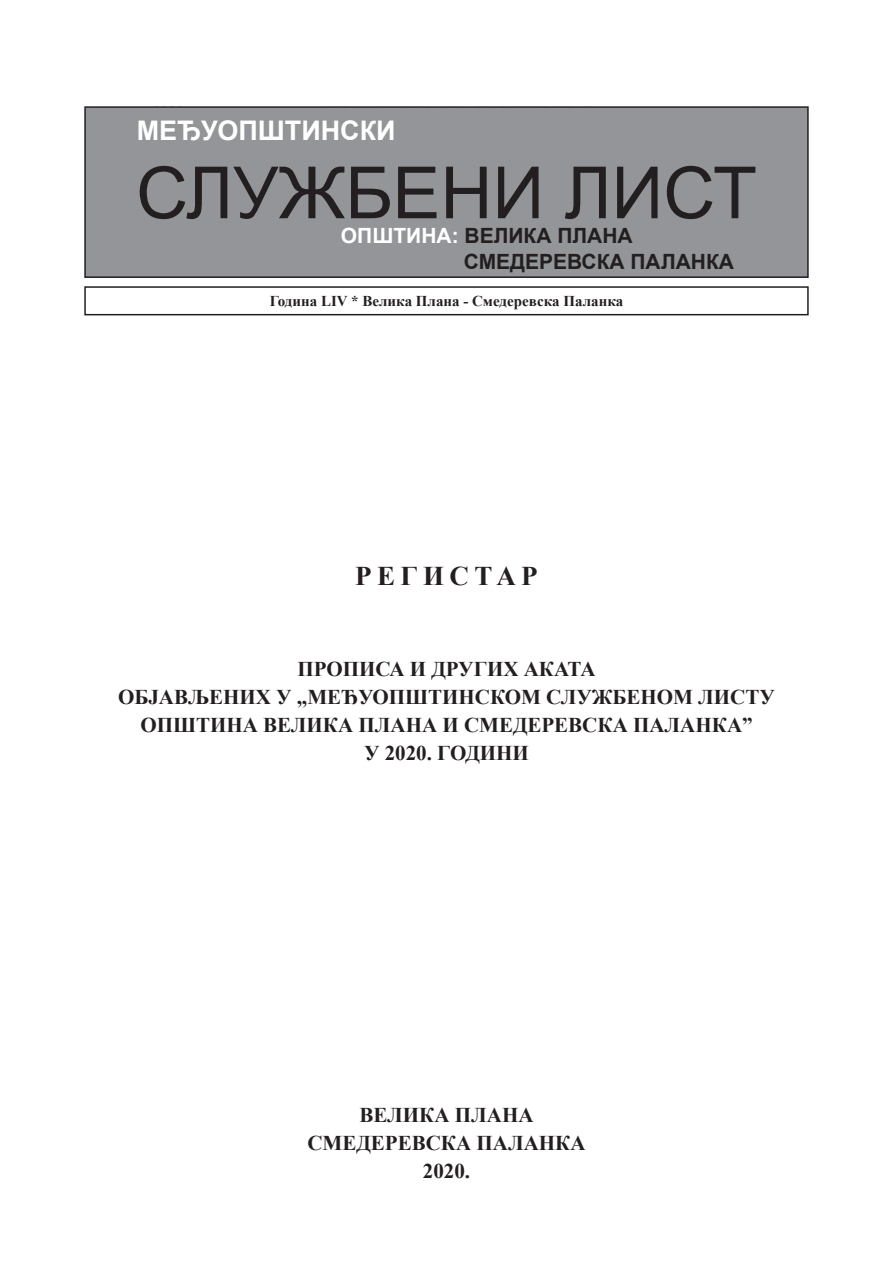
<style>
.page{position:relative;width:893px;height:1263px;background:#fff}
.page>*{position:absolute;margin:0;border:0;box-sizing:border-box;transform-origin:0 0}
.t1{font:72px "Arial";color:#231f20}
.t2{font:700 27px "Arial";color:#fff}
.t3{font:700 27px "Times New Roman";letter-spacing:.2em;color:#231f20}
.t4{font:700 21px/28.2px "Times New Roman";color:#231f20;text-align:center}
.t5{font:700 21px/25.2px "Arial";color:#231f20}
.t6{font:700 15px "Times New Roman";color:#231f20}
.s1{color:#fff}
</style>
<div class="page">
<div style="left:85px;top:107px;width:723px;height:170px;background:#939598"></div>
<div style="left:84px;top:106px;width:725px;height:172px;border:2px solid #231f20"></div>
<div style="left:84px;top:286px;width:725px;height:29px;border:2px solid #231f20"></div>
<p class="t2" style="left:137px;top:112px;width:260px">МЕЂУОПШТИНСКИ</p>
<h1 class="t1" style="left:136px;top:143px;width:622px">СЛУЖБЕНИ ЛИСТ</h1>
<p class="t5" style="left:464px;top:224px;width:272px;text-indent:-123px"><span class="s1">ОПШТИНА:</span> ВЕЛИКА ПЛАНА<br>СМЕДЕРЕВСКА ПАЛАНКА</p>
<p class="t6" style="left:270px;top:291px;width:355px">Година LIV * Велика Плана - Смедеревска Паланка</p>
<p class="t3" style="left:355px;top:557px;width:184px">РЕГИСТАР</p>
<p class="t4" style="left:118px;top:654px;width:658px">ПРОПИСА И ДРУГИХ АКАТА<br>ОБЈАВЉЕНИХ У „МЕЂУОПШТИНСКОМ СЛУЖБЕНОМ ЛИСТУ<br>ОПШТИНА ВЕЛИКА ПЛАНА И СМЕДЕРЕВСКА ПАЛАНКА”<br>У 2020. ГОДИНИ</p>
<p class="t4" style="left:307px;top:1100px;width:280px">ВЕЛИКА ПЛАНА<br>СМЕДЕРЕВСКА ПАЛАНКА<br>2020.</p>
</div>
